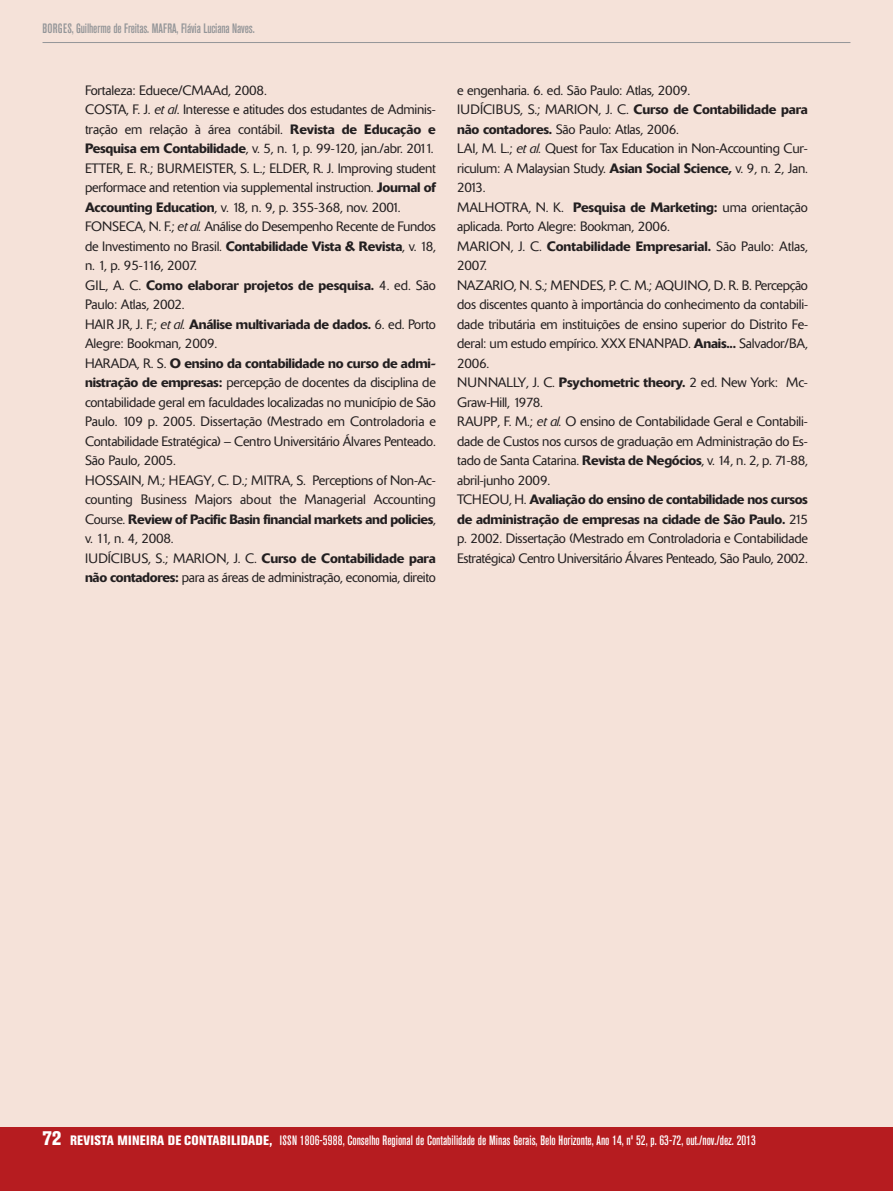
<style>
.page{position:relative;width:893px;height:1191px;background:#f5e2d9}
.page>*{position:absolute;margin:0;border:0;box-sizing:border-box;transform-origin:0 0}
.t1{font:300 13.5px/19.5px "Delta";letter-spacing:-.015em;color:#231f20}
.t2{font:500 condensed 13.5px "Akzidenz Grotesk BE";color:#fff}
.t3{font:500 condensed 13.5px "Akzidenz Grotesk BE";letter-spacing:-.01em;color:#939598}
.s1{font-style:italic}
.s2{font-weight:500}
.s3{font-weight:800;font-size:19.5px}
.s4{font-weight:800}
</style>
<div class="page">
<div style="left:0;top:1127px;width:893px;height:64px;background:#b61c20"></div>
<hr style="left:43px;top:42px;width:807px;height:1px;background:#939598">
<p class="t3" style="left:43px;top:23px;width:214px">BORGES, Guilherme de Freitas. MAFRA, Flávia Luciana Naves.</p>
<p class="t1" style="left:85px;top:81px;width:352px">Fortaleza: Eduece/CMAAd, 2008.<br>COSTA, F. J. <span class="s1">et al</span>. Interesse e atitudes dos estudantes de Adminis&shy;tração em relação à área contábil. <span class="s2">Revista de Educação e Pesquisa em Contabilidade</span>, v. 5, n. 1, p. 99-120, jan./abr. 2011.<br>ETTER, E. R.; BURMEISTER, S. L.; ELDER, R. J. Improving student performace and retention via supplemental instruction. <span class="s2">Journal of Accounting Education</span>, v. 18, n. 9, p. 355-368, nov. 2001.<br>FONSECA, N. F.; <span class="s1">et al.</span> Análise do Desempenho Recente de Fundos de Investimento no Brasil. <span class="s2">Contabilidade Vista &amp; Revista</span>, v. 18, n. 1, p. 95-116, 2007.<br>GIL, A. C. <span class="s2">Como elaborar projetos de pesquisa.</span> 4. ed. São Paulo: Atlas, 2002.<br>HAIR JR, J. F.; <span class="s1">et al.</span> <span class="s2">Análise multivariada de dados.</span> 6. ed. Porto Alegre: Bookman, 2009.<br>HARADA, R. S. <span class="s2">O ensino da contabilidade no curso de admi&shy;nistração de empresas:</span> percepção de docentes da disciplina de contabilidade geral em faculdades localizadas no município de São Paulo. 109 p. 2005. Dissertação (Mestrado em Controladoria e Contabilidade Estratégica) – Centro Universitário Álvares Penteado.<br>São Paulo, 2005.<br>HOSSAIN, M.; HEAGY, C. D.; MITRA, S. Perceptions of Non-Ac&shy;counting Business Majors about the Managerial Accounting Course. <span class="s2">Review of Pacific Basin financial markets and policies</span>, v. 11, n. 4, 2008.<br>IUDÍCIBUS, S.; MARION, J. C. <span class="s2">Curso de Contabilidade para não contadores:</span> para as áreas de administração, economia, direito</p>
<p class="t1" style="left:457px;top:81px;width:352px">e engenharia. 6. ed. São Paulo: Atlas, 2009.<br>IUDÍCIBUS, S.; MARION, J. C. <span class="s2">Curso de Contabilidade para não contadores.</span> São Paulo: Atlas, 2006.<br>LAI, M. L.; <span class="s1">et al.</span> Quest for Tax Education in Non-Accounting Cur&shy;riculum: A Malaysian Study. <span class="s2">Asian Social Science,</span> v. 9, n. 2, Jan.<br>2013.<br>MALHOTRA, N. K. <span class="s2">Pesquisa de Marketing:</span> uma orientação aplicada. Porto Alegre: Bookman, 2006.<br>MARION, J. C. <span class="s2">Contabilidade Empresarial.</span> São Paulo: Atlas, 2007.<br>NAZARIO, N. S.; MENDES, P. C. M.; AQUINO, D. R. B. Percepção dos discentes quanto à importância do conhecimento da contabili&shy;dade tributária em instituições de ensino superior do Distrito Fe&shy;deral: um estudo empírico. XXX ENANPAD. <span class="s2">Anais...</span> Salvador/BA, 2006.<br>NUNNALLY, J. C. <span class="s2">Psychometric theory.</span> 2 ed. New York: Mc-Graw-Hill, 1978.<br>RAUPP, F. M.; <span class="s1">et al.</span> O ensino de Contabilidade Geral e Contabili&shy;dade de Custos nos cursos de graduação em Administração do Es&shy;tado de Santa Catarina. <span class="s2">Revista de Negócios</span>, v. 14, n. 2, p. 71-88, abril-junho 2009.<br>TCHEOU, H. <span class="s2">Avaliação do ensino de contabilidade nos cursos de administração de empresas na cidade de São Paulo.</span> 215 p. 2002. Dissertação (Mestrado em Controladoria e Contabilidade Estratégica) Centro Universitário Álvares Penteado, São Paulo, 2002.</p>
<p class="t2" style="left:43px;top:1135px;width:715px"><span class="s3">72</span> <span class="s4">REVISTA MINEIRA DE CONTABILIDADE,</span> ISSN 1806-5988, Conselho Regional de Contabilidade de Minas Gerais, Belo Horizonte, Ano 14, nº 52, p. 63-72, out./nov./dez. 2013</p>
</div>
